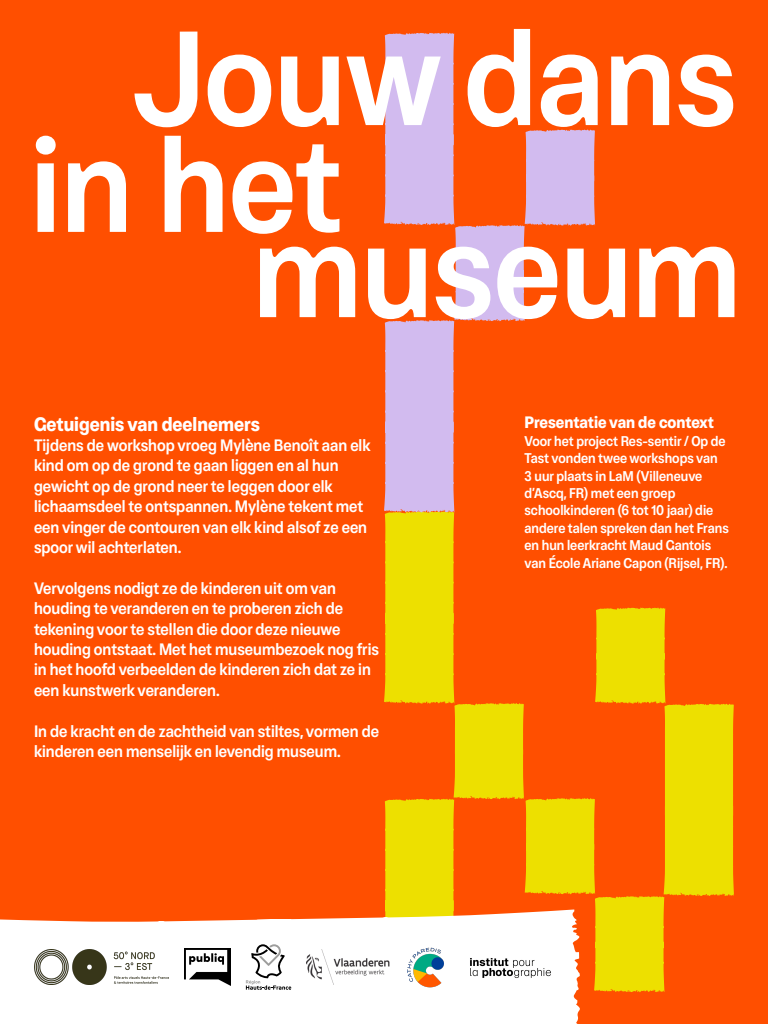
<style>
.page{position:relative;width:768px;height:1024px;background:#ff4f00}
.page>*{position:absolute;margin:0;border:0;box-sizing:border-box;transform-origin:0 0}
.t1{font:137.5px/106.8px "Oldschool Grotesk Compact Med";color:#fff}
.t2{font:700 20px "Oldschool Grotesk Compact";color:#fff}
.t3{font:17px/20.4px "Oldschool Grotesk Compact Med";color:#fff}
.t4{font:700 17px "Oldschool Grotesk Compact";color:#fff}
.t5{font:14.5px/17.4px "Oldschool Grotesk Compact Med";color:#fff}
</style>
<div class="page">
<div style="left:0;top:917px;width:580px;height:107px;background:#fff"></div>
<svg style="left:246px;top:944px;width:45px;height:46px;background:#d4d4d4"></svg>
<img style="left:34px;top:950px;width:135px;height:34px">
<img style="left:307px;top:950px;width:77px;height:35px">
<img style="left:184px;top:948px;width:46px;height:38px">
<svg style="left:384px;top:33px;width:350px;height:959px"></svg>
<h1 class="t1" style="left:30px;top:28px;width:708px;text-indent:103px">Jouw dans in het</h1>
<h1 class="t1" style="left:253px;top:220px;width:489px">museum</h1>
<p class="t2" style="left:34px;top:410px;width:227px">Getuigenis van deelnemers</p>
<p class="t3" style="left:34px;top:435px;width:338px">Tijdens de workshop vroeg Mylène Benoît aan elk kind om op de grond te gaan liggen en al hun gewicht op de grond neer te leggen door elk lichaamsdeel te ontspannen. Mylène tekent met een vinger de contouren van elk kind alsof ze een spoor wil achterlaten.</p>
<p class="t3" style="left:34px;top:578px;width:347px">Vervolgens nodigt ze de kinderen uit om van houding te veranderen en te proberen zich de tekening voor te stellen die door deze nieuwe houding ontstaat. Met het museumbezoek nog fris in het hoofd verbeelden de kinderen zich dat ze in een kunstwerk veranderen.</p>
<p class="t3" style="left:34px;top:721px;width:347px">In de kracht en de zachtheid van stiltes, vormen de kinderen een menselijk en levendig museum.</p>
<p class="t4" style="left:525px;top:411px;width:191px">Presentatie van de context</p>
<p class="t5" style="left:525px;top:432px;width:206px">Voor het project Res-sentir / Op de<br>Tast vonden twee workshops van<br>3 uur plaats in LaM (Villeneuve d’Ascq, FR) met een groep schoolkinderen (6 tot 10 jaar) die andere talen spreken dan het Frans en hun leerkracht Maud Gantois van École Ariane Capon (Rijsel, FR).</p>
</div>
